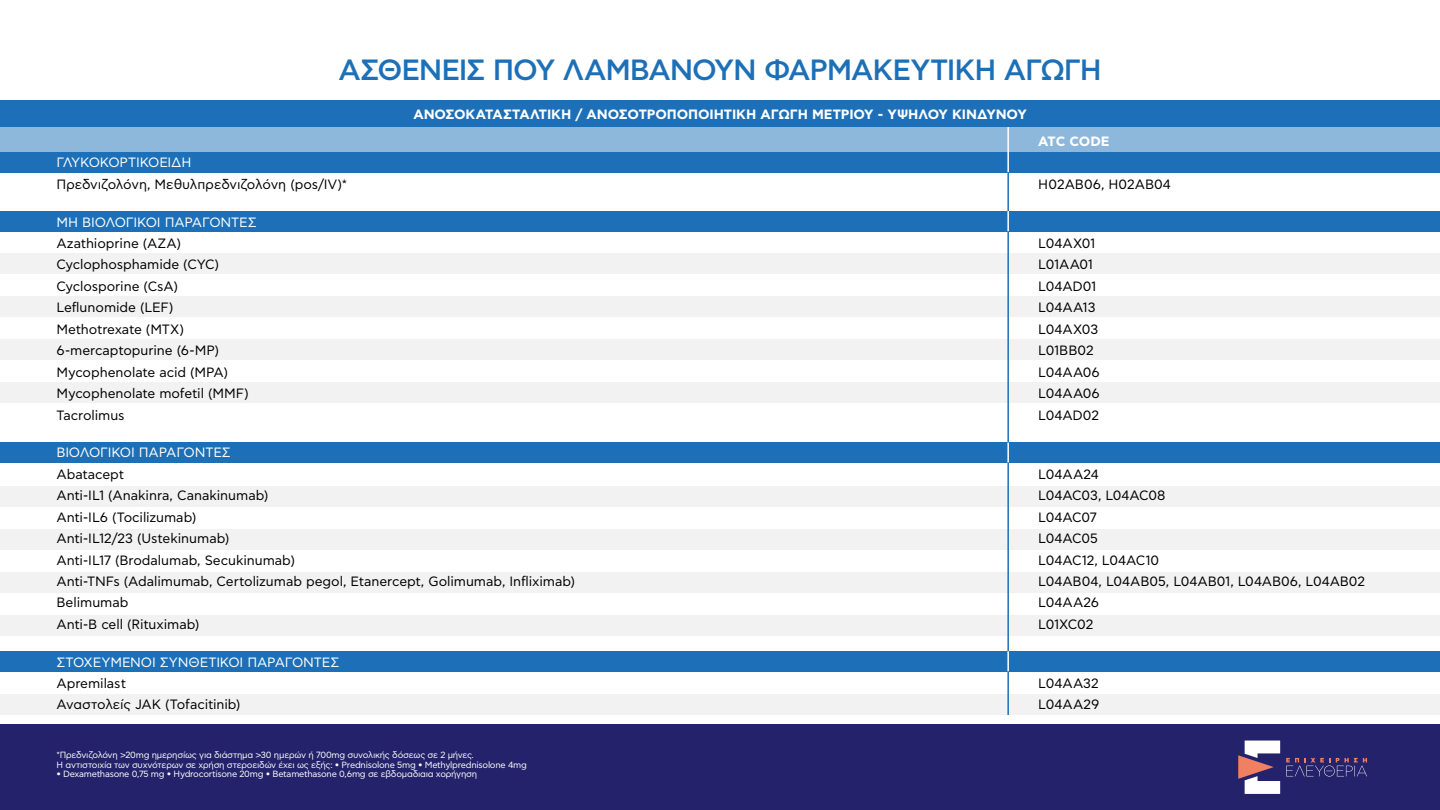
<style>
.page{position:relative;width:1440px;height:810px;background:#fff}
.page>*{position:absolute;margin:0;border:0;box-sizing:border-box;transform-origin:0 0}
.t1{font:500 29.25px "CF Asty Std";letter-spacing:-.04em;color:#1d70b7}
.t2{font:13.5px "CF Asty Std";letter-spacing:-.005em;color:#000}
.t3{font:13.5px "CF Asty Std";letter-spacing:-.015em;color:#fff}
.t4{font:700 13.5px "CF Asty Std";letter-spacing:-.005em;color:#fff}
.t5{font:13.5px "CF Asty Std";letter-spacing:-.025em;color:#000}
.t6{font:9px/9.8px "CF Asty Std";letter-spacing:-.025em;color:#fff}
</style>
<div class="page">
<div style="left:0;top:254px;width:1440px;height:20px;background:#f2f2f2"></div>
<div style="left:0;top:297px;width:1440px;height:20px;background:#f2f2f2"></div>
<div style="left:0;top:340px;width:1440px;height:20px;background:#f2f2f2"></div>
<div style="left:0;top:382px;width:1440px;height:21px;background:#f2f2f2"></div>
<div style="left:0;top:487px;width:1440px;height:20px;background:#f2f2f2"></div>
<div style="left:0;top:530px;width:1440px;height:20px;background:#f2f2f2"></div>
<div style="left:0;top:573px;width:1440px;height:20px;background:#f2f2f2"></div>
<div style="left:0;top:615px;width:1440px;height:21px;background:#f2f2f2"></div>
<div style="left:0;top:695px;width:1440px;height:20px;background:#f2f2f2"></div>
<div style="left:0;top:101px;width:1440px;height:26px;background:#1d70b7"></div>
<div style="left:0;top:127px;width:1440px;height:25px;background:#8eb8db"></div>
<div style="left:0;top:211px;width:1440px;height:20px;background:#1d70b7"></div>
<div style="left:0;top:152px;width:1440px;height:20px;background:#1d70b7"></div>
<div style="left:0;top:442px;width:1440px;height:21px;background:#1d70b7"></div>
<div style="left:0;top:651px;width:1440px;height:21px;background:#1d70b7"></div>
<div style="left:0;top:724px;width:1440px;height:86px;background:#24226a"></div>
<svg style="left:1286px;top:758px;width:81px;height:19px"></svg>
<svg style="left:1238px;top:741px;width:42px;height:53px"></svg>
<hr style="left:1007px;top:127px;width:2px;height:45px;background:#fff">
<hr style="left:1007px;top:172px;width:2px;height:39px;background:#1d70b7">
<hr style="left:1007px;top:211px;width:2px;height:20px;background:#fff">
<hr style="left:1007px;top:442px;width:2px;height:21px;background:#fff">
<hr style="left:1007px;top:651px;width:2px;height:21px;background:#fff">
<hr style="left:1007px;top:672px;width:2px;height:43px;background:#1d70b7">
<hr style="left:1007px;top:231px;width:2px;height:211px;background:#1d70b7">
<hr style="left:1007px;top:463px;width:2px;height:188px;background:#1d70b7">
<h1 class="t1" style="left:339px;top:53px;width:765px">ΑΣΘΕΝΕΙΣ ΠΟΥ ΛΑΜΒΑΝΟΥΝ ΦΑΡΜΑΚΕΥΤΙΚΗ ΑΓΩΓΗ</h1>
<p class="t4" style="left:413px;top:106px;width:615px">ΑΝΟΣΟΚΑΤΑΣΤΑΛΤΙΚΗ / ΑΝΟΣΟΤΡΟΠΟΠΟΙΗΤΙΚΗ ΑΓΩΓΗ ΜΕΤΡΙΟΥ - ΥΨΗΛΟΥ ΚΙΝΔΥΝΟΥ</p>
<p class="t4" style="left:1038px;top:133px;width:73px">ATC CODE</p>
<p class="t3" style="left:56px;top:155px;width:137px">ΓΛΥΚΟΚΟΡΤΙΚΟΕΙΔΗ</p>
<p class="t2" style="left:56px;top:177px;width:292px">Πρεδνιζολόνη, Μεθυλπρεδνιζολόνη (pos/IV)*</p>
<p class="t2" style="left:1038px;top:177px;width:134px">H02AB06, H02AB04</p>
<p class="t3" style="left:56px;top:214px;width:202px">ΜΗ ΒΙΟΛΟΓΙΚΟΙ ΠΑΡΑΓΟΝΤΕΣ</p>
<p class="t2" style="left:56px;top:236px;width:126px">Azathioprine (AZA)</p>
<p class="t2" style="left:1038px;top:236px;width:59px">L04AX01</p>
<p class="t2" style="left:56px;top:257px;width:164px">Cyclophosphamide (CYC)</p>
<p class="t5" style="left:1038px;top:257px;width:56px">L01AA01</p>
<p class="t2" style="left:56px;top:279px;width:123px">Cyclosporine (CsA)</p>
<p class="t2" style="left:1038px;top:279px;width:60px">L04AD01</p>
<p class="t2" style="left:56px;top:300px;width:118px">Leflunomide (LEF)</p>
<p class="t2" style="left:1038px;top:300px;width:59px">L04AA13</p>
<p class="t2" style="left:56px;top:322px;width:129px">Methotrexate (MTX)</p>
<p class="t2" style="left:1038px;top:322px;width:62px">L04AX03</p>
<p class="t2" style="left:56px;top:343px;width:164px">6-mercaptopurine (6-MP)</p>
<p class="t2" style="left:1038px;top:343px;width:57px">L01BB02</p>
<p class="t2" style="left:56px;top:365px;width:173px">Mycophenolate acid (MPA)</p>
<p class="t2" style="left:1038px;top:365px;width:63px">L04AA06</p>
<p class="t2" style="left:56px;top:386px;width:194px">Mycophenolate mofetil (MMF)</p>
<p class="t2" style="left:1038px;top:386px;width:63px">L04AA06</p>
<p class="t2" style="left:56px;top:407px;width:70px">Tacrolimus</p>
<p class="t2" style="left:1038px;top:407px;width:62px">L04AD02</p>
<p class="t3" style="left:56px;top:445px;width:176px">ΒΙΟΛΟΓΙΚΟΙ ΠΑΡΑΓΟΝΤΕΣ</p>
<p class="t2" style="left:56px;top:467px;width:69px">Abatacept</p>
<p class="t2" style="left:1038px;top:467px;width:62px">L04AA24</p>
<p class="t2" style="left:56px;top:488px;width:213px">Anti-IL1 (Anakinra, Canakinumab)</p>
<p class="t2" style="left:1038px;top:488px;width:129px">L04AC03, L04AC08</p>
<p class="t2" style="left:56px;top:509px;width:141px">Anti-IL6 (Tocilizumab)</p>
<p class="t2" style="left:1038px;top:509px;width:60px">L04AC07</p>
<p class="t2" style="left:56px;top:531px;width:174px">Anti-IL12/23 (Ustekinumab)</p>
<p class="t2" style="left:1038px;top:531px;width:61px">L04AC05</p>
<p class="t2" style="left:56px;top:552px;width:240px">Anti-IL17 (Brodalumab, Secukinumab)</p>
<p class="t2" style="left:1038px;top:552px;width:122px">L04AC12, L04AC10</p>
<p class="t2" style="left:56px;top:574px;width:520px">Anti-TNFs (Adalimumab, Certolizumab pegol, Etanercept, Golimumab, Infliximab)</p>
<p class="t2" style="left:1038px;top:574px;width:328px">L04AB04, L04AB05, L04AB01, L04AB06, L04AB02</p>
<p class="t2" style="left:56px;top:595px;width:74px">Belimumab</p>
<p class="t2" style="left:1038px;top:595px;width:62px">L04AA26</p>
<p class="t2" style="left:56px;top:617px;width:144px">Αnti-B cell (Rituximab)</p>
<p class="t2" style="left:1038px;top:617px;width:57px">L01XC02</p>
<p class="t3" style="left:56px;top:654px;width:284px">ΣΤΟΧΕΥΜΕΝΟΙ ΣΥΝΘΕΤΙΚΟΙ ΠΑΡΑΓΟΝΤΕΣ</p>
<p class="t2" style="left:56px;top:676px;width:71px">Apremilast</p>
<p class="t2" style="left:1038px;top:676px;width:62px">L04AA32</p>
<p class="t2" style="left:56px;top:697px;width:186px">Αναστολείς JAK (Τofacitinib)</p>
<p class="t2" style="left:1038px;top:697px;width:63px">L04AA29</p>
<p class="t6" style="left:56px;top:750px;width:472px">*Πρεδνιζολόνη &gt;20mg ημερησίως για διάστημα &gt;30 ημερών ή 700mg συνολικής δόσεως σε 2 μήνες.<br>Η αντιστοιχία των συχνότερων σε χρήση στεροειδών έχει ως εξής: • Prednisolone 5mg • Methylprednisolone 4mg</p>
<p class="t6" style="left:56px;top:770px;width:422px">• Dexamethasone 0,75 mg • Hydrocortisone 20mg • Betamethasone 0,6mg σε εβδομαδιαια χορήγηση</p>
</div>
